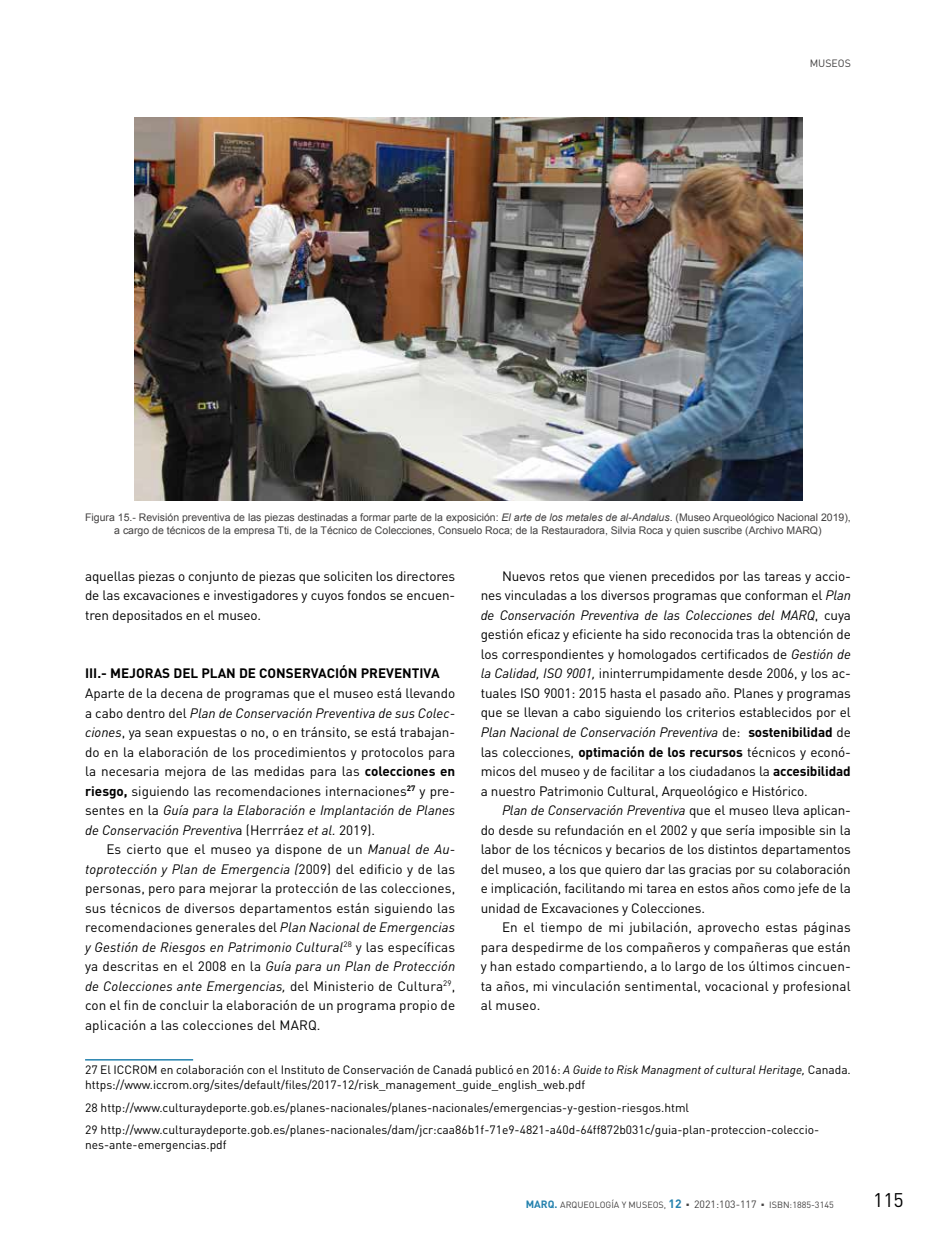
<style>
.page{position:relative;width:936px;height:1234px;background:#fff}
.page>*{position:absolute;margin:0;border:0;box-sizing:border-box;transform-origin:0 0}
.t1{font:19.5px "DIN";color:#000}
.t2{font:13.5px/19.5px "DIN";letter-spacing:-.01em;color:#000;text-align:justify}
.t3{font:700 13.5px "DIN";color:#000}
.t4{font:12px/14.4px "DIN";color:#000}
.t5{font:10.5px/12.6px "Arial";color:#434141;text-align:center}
.t6{font:10.5px "DIN";color:#434141}
.t7{font:9px "DIN";color:#434141}
.s1{font-style:italic}
.s2{font-weight:700}
.s3{font-weight:700;font-size:10.5px;color:#2582ae}
.s4{font-weight:700;font-size:12px;color:#2582ae}
.s5{font-size:10.5px}
</style>
<div class="page">
<hr style="left:85px;top:1058px;width:108px;height:2px;background:#2582ae">
<img style="left:134px;top:117px;width:668px;height:383px">
<p class="t6" style="left:809px;top:57px;width:43px">MUSEOS</p>
<p class="t5" style="left:85px;top:511px;width:767px">Figura 15.- Revisión preventiva de las piezas destinadas a formar parte de la exposición: <span class="s1">El arte de los metales de al-Andalus</span>. (Museo Arqueológico Nacional 2019), a cargo de técnicos de la empresa Tti, de la Técnico de Colecciones, Consuelo Roca; de la Restauradora, Silvia Roca y quien suscribe (Archivo MARQ)</p>
<p class="t2" style="left:85px;top:566px;width:371px">aquellas piezas o conjunto de piezas que soliciten los directores de las excavaciones e investigadores y cuyos fondos se encuen&shy;tren depositados en el museo.</p>
<p class="t2" style="left:480px;top:566px;width:371px;text-indent:21px">Nuevos retos que vienen precedidos por las tareas y accio&shy;nes vinculadas a los diversos programas que conforman el <span class="s1">Plan de Conservación Preventiva de las Colecciones del MARQ</span>, cuya gestión eficaz y eficiente ha sido reconocida tras la obtención de los correspondientes y homologados certificados de <span class="s1">Gestión de la Calidad, ISO 9001,</span> ininterrumpidamente desde 2006, y los ac&shy;tuales ISO 9001: 2015 hasta el pasado año. Planes y programas que se llevan a cabo siguiendo los criterios establecidos por el <span class="s1">Plan Nacional de Conservación Preventiva</span> de: <span class="s2">sostenibilidad</span> de las colecciones, <span class="s2">optimación de los recursos</span> técnicos y econó&shy;micos del museo y de facilitar a los ciudadanos la <span class="s2">accesibilidad </span>a nuestro Patrimonio Cultural, Arqueológico e Histórico.</p>
<p class="t2" style="left:480px;top:800px;width:371px;text-indent:21px"><span class="s1">Plan de Conservación Preventiva</span> que el museo lleva aplican&shy;do desde su refundación en el 2002 y que sería imposible sin la labor de los técnicos y becarios de los distintos departamentos del museo, a los que quiero dar las gracias por su colaboración e implicación, facilitando mi tarea en estos años como jefe de la unidad de Excavaciones y Colecciones.</p>
<p class="t2" style="left:480px;top:917px;width:371px;text-indent:21px">En el tiempo de mi jubilación, aprovecho estas páginas para despedirme de los compañeros y compañeras que están y han estado compartiendo, a lo largo de los últimos cincuen&shy;ta años, mi vinculación sentimental, vocacional y profesional al museo.</p>
<p class="t3" style="left:85px;top:664px;width:356px">III.- MEJORAS DEL PLAN DE CONSERVACIÓN PREVENTIVA</p>
<p class="t2" style="left:85px;top:683px;width:371px">Aparte de la decena de programas que el museo está llevando a cabo dentro del <span class="s1">Plan de Conservación Preventiva de sus Colec&shy;ciones</span>, ya sean expuestas o no, o en tránsito, se está trabajan&shy;do en la elaboración de los procedimientos y protocolos para la necesaria mejora de las medidas para las <span class="s2">colecciones en riesgo,</span> siguiendo las recomendaciones internaciones<sup>27</sup> y pre&shy;sentes en la <span class="s1">Guía para la Elaboración e Implantación de Planes de Conservación Preventiv</span>a (Herrráez <span class="s1">et al.</span> 2019).</p>
<p class="t2" style="left:85px;top:839px;width:371px;text-indent:21px">Es cierto que el museo ya dispone de un <span class="s1">Manual de Au&shy;toprotección y Plan de Emergencia (</span>2009) del edificio y de las personas, pero para mejorar la protección de las colecciones, sus técnicos de diversos departamentos están siguiendo las recomendaciones generales del <span class="s1">Plan Nacional de Emergencias y Gestión de Riesgos en Patrimonio Cultural</span><sup>28</sup> y las específicas ya descritas en el 2008 en la <span class="s1">Guía para un Plan de Protección de Colecciones ante Emergencias,</span> del Ministerio de Cultura<sup>29</sup>, con el fin de concluir la elaboración de un programa propio de aplicación a las colecciones del MARQ.</p>
<p class="t4" style="left:85px;top:1062px;width:767px">27 El ICCROM en colaboración con el Instituto de Conservación de Canadá publicó en 2016: <span class="s1">A Guide to Risk Managment of cultural Heritage,</span> Canada. https://www.iccrom.org/sites/default/files/2017-12/risk_management_guide_english_web.pdf</p>
<p class="t4" style="left:85px;top:1095px;width:735px;line-height:23px">28 http://www.culturaydeporte.gob.es/planes-nacionales/planes-nacionales/emergencias-y-gestion-riesgos.html<br>29 http://www.culturaydeporte.gob.es/planes-nacionales/dam/jcr:caa86b1f-71e9-4821-a40d-64ff872b031c/guia-plan-proteccion-coleccio-</p>
<p class="t4" style="left:85px;top:1136px;width:143px">nes-ante-emergencias.pdf</p>
<p class="t7" style="left:525px;top:1199px;width:309px"><span class="s3">MARQ.</span> ARQUEOLOGÍA Y MUSEOS, <span class="s4">12</span> ○ <span class="s5">2021:103-117</span> ○ ISBN:1885-3145</p>
<h1 class="t1" style="left:873px;top:1187px;width:32px">115</h1>
</div>
